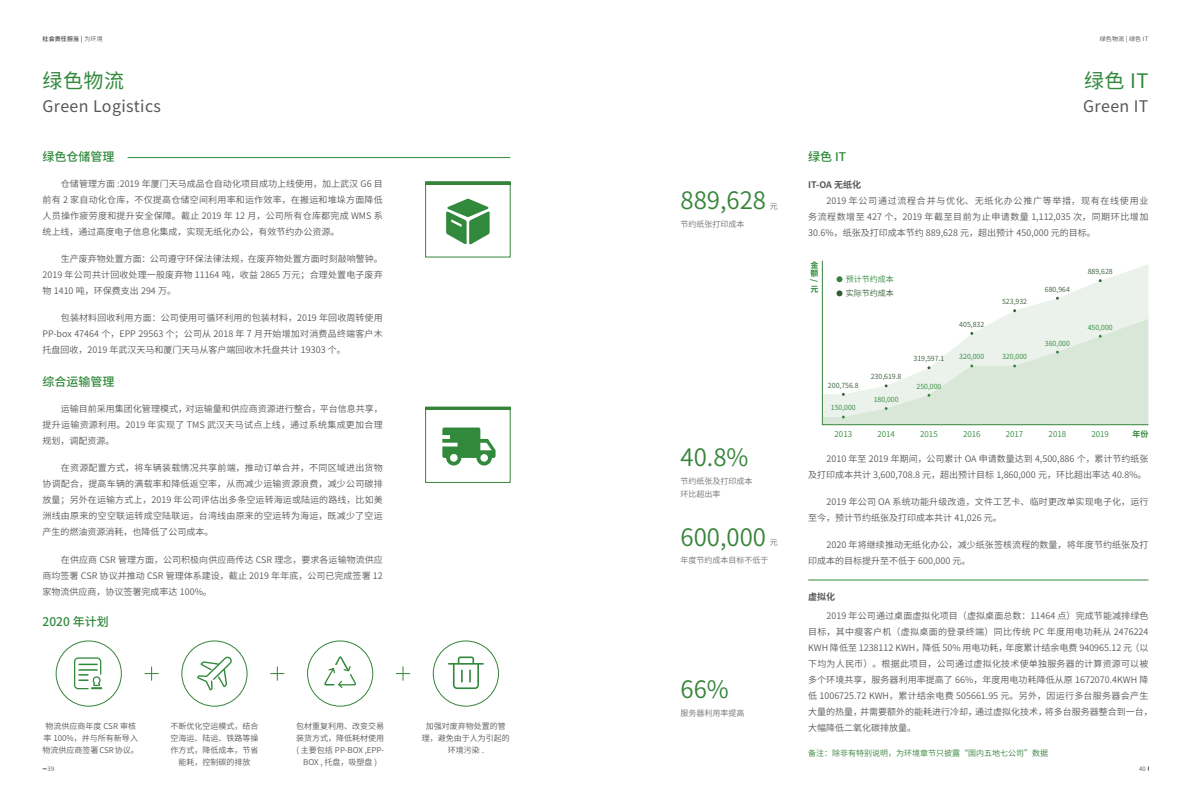
<style>
.page{position:relative;width:1191px;height:808px;background:#fff}
.page>*{position:absolute;margin:0;border:0;box-sizing:border-box;transform-origin:0 0}
.t1{font:24px "Source Han Sans CN";color:#36843a}
.t2{font:20px "Source Han Sans CN";letter-spacing:.025em;color:#31893c}
.t3{font:16px "Source Han Sans CN";letter-spacing:.025em;color:#585857}
.t4{font:500 12px "Source Han Sans CN";color:#31893c}
.t5{font:9px/16px "Source Han Sans CN";color:#585857;text-align:justify}
.t6{font:9px/16px "Source Han Sans CN";letter-spacing:.02em;color:#585857}
.t7{font:700 9px "Source Han Sans CN";color:#585857}
.t8{font:8px/12px "Source Han Sans CN";color:#585857;text-align:center}
.t9{font:8px/13.3px "Source Han Sans CN";color:#727171}
.t10{font:8px "Source Han Sans CN";color:#31893c}
.t11{font:8px "Source Han Sans CN";color:#36843a}
.t12{font:700 8px/8.2px "Source Han Sans CN";color:#31893c}
.t13{font:8px "Source Han Sans CN";color:#365c36}
.t14{font:7px "Source Han Sans CN";color:#365c36}
.t15{font:7px "Source Han Sans CN";color:#31893c}
.t16{font:700 6px "Source Han Sans CN";letter-spacing:.025em;color:#585857}
.t17{font:6px "Source Han Sans CN";letter-spacing:.025em;color:#585857}
.t18{font:6px "Source Han Sans CN";color:#585857}
.s1{font-weight:400}
</style>
<div class="page">
<svg style="left:822px;top:260px;width:327px;height:165px"></svg>
<hr style="left:808px;top:580px;width:340px;height:1px;background:#31893c">
<hr style="left:128px;top:157px;width:382px;height:1px;background:#31893c">
<svg style="left:425px;top:181px;width:85px;height:76px"></svg>
<svg style="left:425px;top:407px;width:85px;height:76px"></svg>
<div style="left:56px;top:641px;width:66px;height:65px;border:1px solid #36843a;border-radius:50%"></div>
<div style="left:182px;top:641px;width:65px;height:65px;border:1px solid #36843a;border-radius:50%"></div>
<div style="left:307px;top:641px;width:66px;height:65px;border:1px solid #36843a;border-radius:50%"></div>
<div style="left:433px;top:641px;width:66px;height:65px;border:1px solid #36843a;border-radius:50%"></div>
<svg style="left:144px;top:666px;width:15px;height:15px"></svg>
<svg style="left:270px;top:666px;width:14px;height:15px"></svg>
<svg style="left:396px;top:666px;width:14px;height:15px"></svg>
<svg style="left:74px;top:657px;width:28px;height:32px"></svg>
<svg style="left:197px;top:657px;width:35px;height:33px"></svg>
<svg style="left:324px;top:656px;width:32px;height:32px"></svg>
<svg style="left:448px;top:656px;width:36px;height:33px"></svg>
<p class="t16" style="left:43px;top:35px;width:62px">社会责任担当 | <span class="s1">为环境</span></p>
<p class="t17" style="left:1099px;top:35px;width:50px">绿色物流 | 绿色 IT</p>
<h2 class="t2" style="left:43px;top:69px;width:83px">绿色物流</h2>
<h2 class="t2" style="left:1084px;top:69px;width:66px">绿色 IT</h2>
<h3 class="t3" style="left:43px;top:97px;width:120px">Green Logistics</h3>
<h3 class="t3" style="left:1083px;top:97px;width:67px">Green IT</h3>
<h3 class="t4" style="left:43px;top:150px;width:73px">绿色仓储管理</h3>
<h3 class="t4" style="left:808px;top:150px;width:40px">绿色 IT</h3>
<p class="t5" style="left:43px;top:175px;width:342px;text-indent:18px">仓储管理方面 :2019 年厦门天马成品仓自动化项目成功上线使用，加上武汉 G6 目前有 2 家自动化仓库，不仅提高仓储空间利用率和运作效率，在搬运和堆垛方面降低人员操作疲劳度和提升安全保障。截止 2019 年 12 月，公司所有仓库都完成 WMS 系统上线，通过高度电子信息化集成，实现无纸化办公，有效节约办公资源。</p>
<p class="t5" style="left:43px;top:251px;width:342px;text-indent:18px">生产废弃物处置方面：公司遵守环保法律法规，在废弃物处置方面时刻敲响警钟。2019 年公司共计回收处理一般废弃物 11164 吨，收益 2865 万元；合理处置电子废弃物 1410 吨，环保费支出 294 万。</p>
<p class="t5" style="left:43px;top:310px;width:342px;text-indent:18px">包装材料回收利用方面：公司使用可循环利用的包装材料，2019 年回收周转使用PP-box 47464 个，EPP 29563 个；公司从 2018 年 7 月开始增加对消费品终端客户木托盘回收，2019 年武汉天马和厦门天马从客户端回收木托盘共计 19303 个。</p>
<h3 class="t4" style="left:43px;top:375px;width:73px">综合运输管理</h3>
<p class="t5" style="left:43px;top:401px;width:342px;text-indent:18px">运输目前采用集团化管理模式，对运输量和供应商资源进行整合，平台信息共享，提升运输资源利用。2019 年实现了 TMS 武汉天马试点上线，通过系统集成更加合理规划，调配资源。</p>
<p class="t5" style="left:43px;top:460px;width:342px;text-indent:18px">在资源配置方式，将车辆装载情况共享前端，推动订单合并，不同区域进出货物协调配合，提高车辆的满载率和降低返空率，从而减少运输资源浪费，减少公司碳排放量；另外在运输方式上，2019 年公司评估出多条空运转海运或陆运的路线，比如美洲线由原来的空空联运转成空陆联运，台湾线由原来的空运转为海运，既减少了空运产生的燃油资源消耗，也降低了公司成本。</p>
<p class="t5" style="left:43px;top:551px;width:342px;text-indent:18px">在供应商 CSR 管理方面，公司积极向供应商传达 CSR 理念，要求各运输物流供应商均签署 CSR 协议并推动 CSR 管理体系建设，截止 2019 年年底，公司已完成签署 12家物流供应商，协议签署完成率达 100%。</p>
<h1 class="t1" style="left:680px;top:187px;width:87px">889,628</h1>
<p class="t9" style="left:770px;top:199px;width:9px">元</p>
<p class="t9" style="left:680px;top:217px;width:65px">节约纸张打印成本</p>
<h1 class="t1" style="left:680px;top:444px;width:69px">40.8%</h1>
<p class="t9" style="left:680px;top:474px;width:73px">节约纸张及打印成本环比超出率</p>
<h1 class="t1" style="left:680px;top:523px;width:87px">600,000</h1>
<p class="t9" style="left:770px;top:536px;width:9px">元</p>
<p class="t9" style="left:680px;top:554px;width:89px">年度节约成本目标不低于</p>
<p class="t7" style="left:808px;top:180px;width:55px">IT-OA 无纸化</p>
<p class="t5" style="left:808px;top:193px;width:342px;text-indent:18px">2019 年公司通过流程合并与优化、无纸化办公推广等举措，现有在线使用业务流程数增至 427 个，2019 年截至目前为止申请数量 1,112,035 次，同期环比增加30.6%，纸张及打印成本节约 889,628 元，超出预计 450,000 元的目标。</p>
<p class="t12" style="left:810px;top:261px;width:9px">金额</p>
<p class="t12" style="left:818px;top:279px;width:5px;rotate:90deg">/</p>
<p class="t12" style="left:810px;top:285px;width:9px">元</p>
<p class="t10" style="left:846px;top:274px;width:49px">预计节约成本</p>
<p class="t13" style="left:846px;top:288px;width:49px">实际节约成本</p>
<p class="t14" style="left:828px;top:381px;width:32px">200,756.8</p>
<p class="t15" style="left:831px;top:404px;width:26px">150,000</p>
<p class="t14" style="left:870px;top:373px;width:32px">230,619.8</p>
<p class="t15" style="left:873px;top:395px;width:26px">180,000</p>
<p class="t14" style="left:913px;top:354px;width:32px">319,597.1</p>
<p class="t15" style="left:916px;top:382px;width:26px">250,000</p>
<p class="t14" style="left:959px;top:320px;width:26px">405,832</p>
<p class="t14" style="left:1002px;top:298px;width:26px">523,932</p>
<p class="t15" style="left:959px;top:353px;width:26px">320,000</p>
<p class="t15" style="left:1002px;top:353px;width:26px">320,000</p>
<p class="t14" style="left:1045px;top:285px;width:26px">680,964</p>
<p class="t15" style="left:1045px;top:339px;width:26px">360,000</p>
<p class="t14" style="left:1087px;top:268px;width:26px">889,628</p>
<p class="t15" style="left:1087px;top:323px;width:26px">450,000</p>
<p class="t10" style="left:834px;top:429px;width:19px">2013</p>
<p class="t10" style="left:877px;top:429px;width:19px">2014</p>
<p class="t10" style="left:920px;top:429px;width:19px">2015</p>
<p class="t10" style="left:963px;top:429px;width:19px">2016</p>
<p class="t10" style="left:1005px;top:429px;width:19px">2017</p>
<p class="t10" style="left:1048px;top:429px;width:19px">2018</p>
<p class="t10" style="left:1091px;top:429px;width:19px">2019</p>
<p class="t12" style="left:1132px;top:430px;width:17px">年份</p>
<p class="t5" style="left:808px;top:450px;width:342px;text-align:right">2010 年至 2019 年期间，公司累计 OA 申请数量达到 4,500,886 个，累计节约纸张<br>及打印成本共计 3,600,708.8 元，超出预计目标 1,860,000 元，环比超出率达 40.8%。</p>
<p class="t6" style="left:808px;top:494px;width:342px;text-indent:18px">2019 年公司 OA 系统功能升级改造，文件工艺卡、临时更改单实现电子化，运行至今，预计节约纸张及打印成本共计 41,026 元。</p>
<p class="t5" style="left:808px;top:537px;width:342px;text-indent:18px">2020 年将继续推动无纸化办公，减少纸张签核流程的数量，将年度节约纸张及打印成本的目标提升至不低于 600,000 元。</p>
<p class="t7" style="left:808px;top:591px;width:28px">虚拟化</p>
<p class="t5" style="left:808px;top:608px;width:346px;text-align:left;text-indent:18px">2019 年公司通过桌面虚拟化项目（虚拟桌面总数：11464 点）完成节能减排绿色目标，其中瘦客户机（虚拟桌面的登录终端）同比传统 PC 年度用电功耗从 2476224<br>KWH 降低至 1238112 KWH，降低 50% 用电功耗，年度累计结余电费 940965.12 元（以下均为人民币）。根据此项目，公司通过虚拟化技术使单独服务器的计算资源可以被多个环境共享，服务器利用率提高了 66%，年度用电功耗降低从原 1672070.4KWH 降低 1006725.72 KWH，累计结余电费 505661.95 元。另外，因运行多台服务器会产生大量的热量，并需要额外的能耗进行冷却，通过虚拟化技术，将多台服务器整合到一台，大幅降低二氧化碳排放量。</p>
<p class="t11" style="left:808px;top:748px;width:241px">备注：除非有特别说明，为环境章节只披露“国内五地七公司”数据</p>
<h3 class="t4" style="left:43px;top:615px;width:68px">2020 年计划</h3>
<h1 class="t1" style="left:680px;top:676px;width:50px">66%</h1>
<p class="t9" style="left:680px;top:706px;width:65px">服务器利用率提高</p>
<p class="t8" style="left:43px;top:720px;width:98px">物流供应商年度 CSR 审核率 100%，并与所有新导入物流供应商签署 CSR 协议。</p>
<p class="t8" style="left:170px;top:720px;width:89px">不断优化空运模式，结合空海运、陆运、铁路等操作方式，降低成本，节省能耗，控制碳的排放</p>
<p class="t8" style="left:296px;top:720px;width:89px">包材重复利用、改变交易装货方式，降低耗材使用( 主要包括 PP-BOX ,EPP-<br>BOX , 托盘，吸塑盘 )</p>
<p class="t8" style="left:422px;top:720px;width:89px">加强对废弃物处置的管理，避免由于人为引起的环境污染 .</p>
<p class="t18" style="left:48px;top:765px;width:8px">39</p>
<p class="t18" style="left:1139px;top:765px;width:8px">40</p>
</div>
